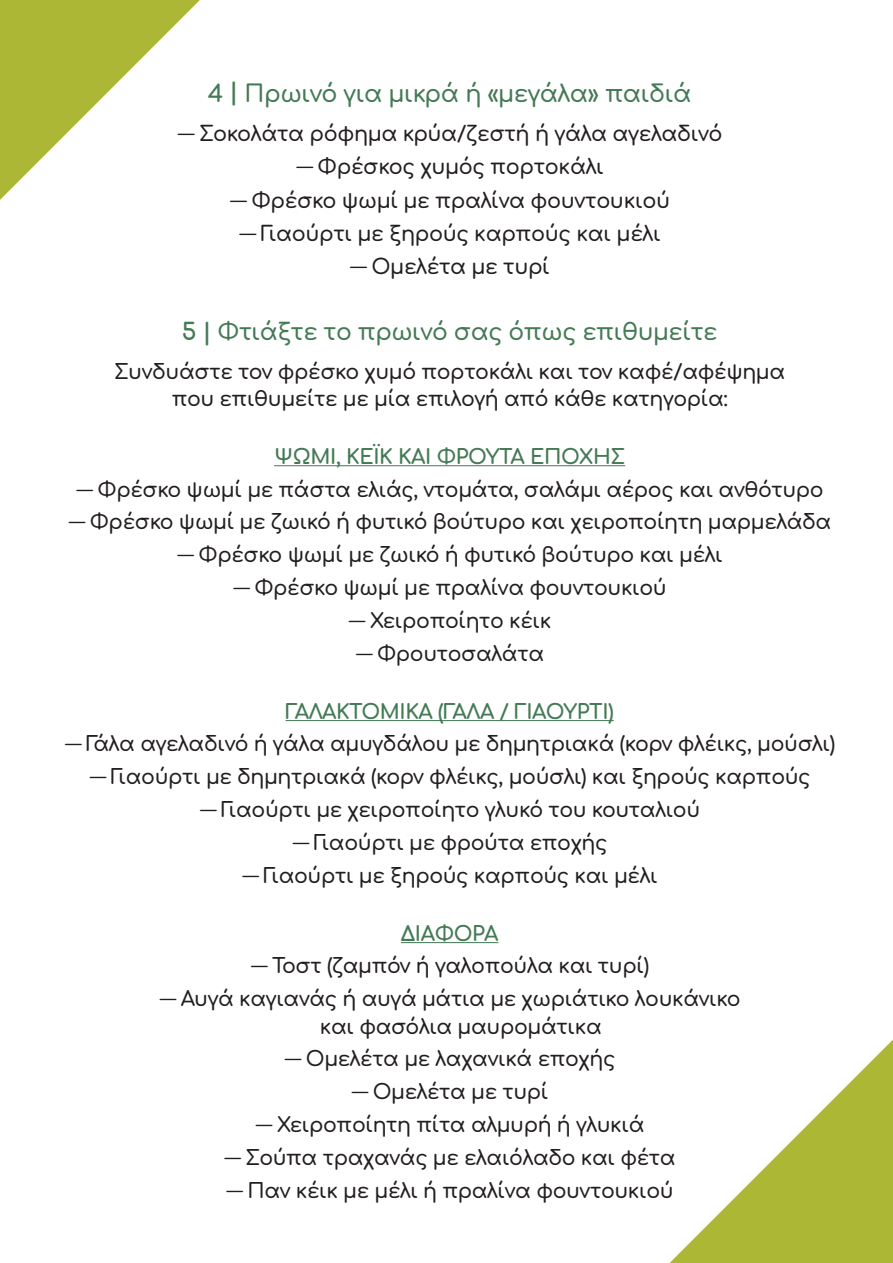
<style>
.page{position:relative;width:893px;height:1263px;background:#fff}
.page>*{position:absolute;margin:0;border:0;box-sizing:border-box;transform-origin:0 0}
.t1{font:600 23.7px "Comfortaa";letter-spacing:-.02em;color:#457a56}
.t2{font:600 23.4px "Comfortaa";letter-spacing:-.02em;color:#457a56}
.t3{font:600 20.85px "Comfortaa";letter-spacing:-.02em;color:#231f20}
.t4{font:600 20.4px/27.3px "Comfortaa";letter-spacing:-.02em;color:#231f20;text-align:center}
.t5{font:700 20.4px "Comfortaa";letter-spacing:-.02em;color:#457a56}
.s1{font-weight:700}
</style>
<div class="page">
<hr style="left:274px;top:465px;width:351px;height:1px;background:#457a56">
<hr style="left:286px;top:720px;width:328px;height:1px;background:#457a56">
<hr style="left:401px;top:942px;width:97px;height:1px;background:#457a56">
<svg style="left:670px;top:1039px;width:223px;height:224px"></svg>
<svg style="left:0;top:0;width:200px;height:200px"></svg>
<p class="t1" style="left:208px;top:72px;width:485px"><span class="s1">4 |</span> Πρωινό για μικρά ή «μεγάλα» παιδιά</p>
<p class="t3" style="left:177px;top:115px;width:547px">̶ Σοκολάτα ρόφημα κρύα/ζεστή ή γάλα αγελαδινό</p>
<p class="t3" style="left:295px;top:148px;width:310px">̶ Φρέσκος χυμός πορτοκάλι</p>
<p class="t3" style="left:229px;top:181px;width:443px">̶ Φρέσκο ψωμί με πραλίνα φουντουκιού</p>
<p class="t3" style="left:238px;top:215px;width:424px">̶ Γιαούρτι με ξηρούς καρπούς και μέλι</p>
<p class="t3" style="left:349px;top:248px;width:202px">̶ Ομελέτα με τυρί</p>
<p class="t2" style="left:182px;top:311px;width:537px"><span class="s1">5 |</span> Φτιάξτε το πρωινό σας όπως επιθυμείτε</p>
<p class="t4" style="left:114px;top:355px;width:673px">Συνδυάστε τον φρέσκο χυμό πορτοκάλι και τον καφέ/αφέψημα που επιθυμείτε με μία επιλογή από κάθε κατηγορία:</p>
<p class="t5" style="left:274px;top:438px;width:353px">ΨΩΜΊ, ΚΈΙΚ ΚΑΙ ΦΡΟΎΤΑ ΕΠΟΧΉΣ</p>
<p class="t4" style="left:76px;top:473px;width:750px">̶ Φρέσκο ψωμί με πάστα ελιάς, ντομάτα, σαλάμι αέρος και ανθότυρο</p>
<p class="t4" style="left:68px;top:506px;width:765px">̶ Φρέσκο ψωμί με ζωικό ή φυτικό βούτυρο και χειροποίητη μαρμελάδα</p>
<p class="t4" style="left:177px;top:539px;width:548px">̶ Φρέσκο ψωμί με ζωικό ή φυτικό βούτυρο και μέλι</p>
<p class="t4" style="left:232px;top:571px;width:436px">̶ Φρέσκο ψωμί με πραλίνα φουντουκιού</p>
<p class="t4" style="left:348px;top:604px;width:205px">̶ Χειροποίητο κέικ</p>
<p class="t4" style="left:355px;top:637px;width:191px">̶ Φρουτοσαλάτα</p>
<p class="t5" style="left:286px;top:693px;width:330px">ΓΑΛΑΚΤΟΜΙ ΚΆ (ΓΆΛΑ / ΓΙ ΑΟΎΡΤΙ )</p>
<p class="t4" style="left:64px;top:728px;width:773px">̶ Γάλα αγελαδινό ή γάλα αμυγδάλου με δημητριακά (κορν φλέικς, μούσλι)</p>
<p class="t4" style="left:89px;top:761px;width:723px">̶ Γιαούρτι με δημητριακά (κορν φλέικς, μούσλι) και ξηρούς καρπούς</p>
<p class="t4" style="left:199px;top:793px;width:503px">̶ Γιαούρτι με χειροποίητο γλυκό του κουταλιού</p>
<p class="t4" style="left:292px;top:826px;width:317px">̶ Γιαούρτι με φρούτα εποχής</p>
<p class="t4" style="left:242px;top:859px;width:418px">̶ Γιαούρτι με ξηρούς καρπούς και μέλι</p>
<p class="t5" style="left:401px;top:915px;width:99px">ΔΙΑΦΟΡΑ</p>
<p class="t4" style="left:250px;top:950px;width:400px">̶ Τοστ (ζαμπόν ή γαλοπούλα και τυρί)</p>
<p class="t4" style="left:320px;top:983px;width:422px;text-align:left;text-indent:-161px">̶ Αυγά καγιανάς ή αυγά μάτια με χωριάτικο λουκάνικο και φασόλια μαυρομάτικα</p>
<p class="t4" style="left:284px;top:1043px;width:333px">̶ Ομελέτα με λαχανικά εποχής</p>
<p class="t4" style="left:351px;top:1075px;width:199px">̶ Ομελέτα με τυρί</p>
<p class="t4" style="left:255px;top:1108px;width:391px">̶ Χειροποίητη πίτα αλμυρή ή γλυκιά</p>
<p class="t4" style="left:224px;top:1141px;width:454px">̶ Σούπα τραχανάς με ελαιόλαδο και φέτα</p>
<p class="t4" style="left:226px;top:1174px;width:450px">̶ Παν κέικ με μέλι ή πραλίνα φουντουκιού</p>
</div>
